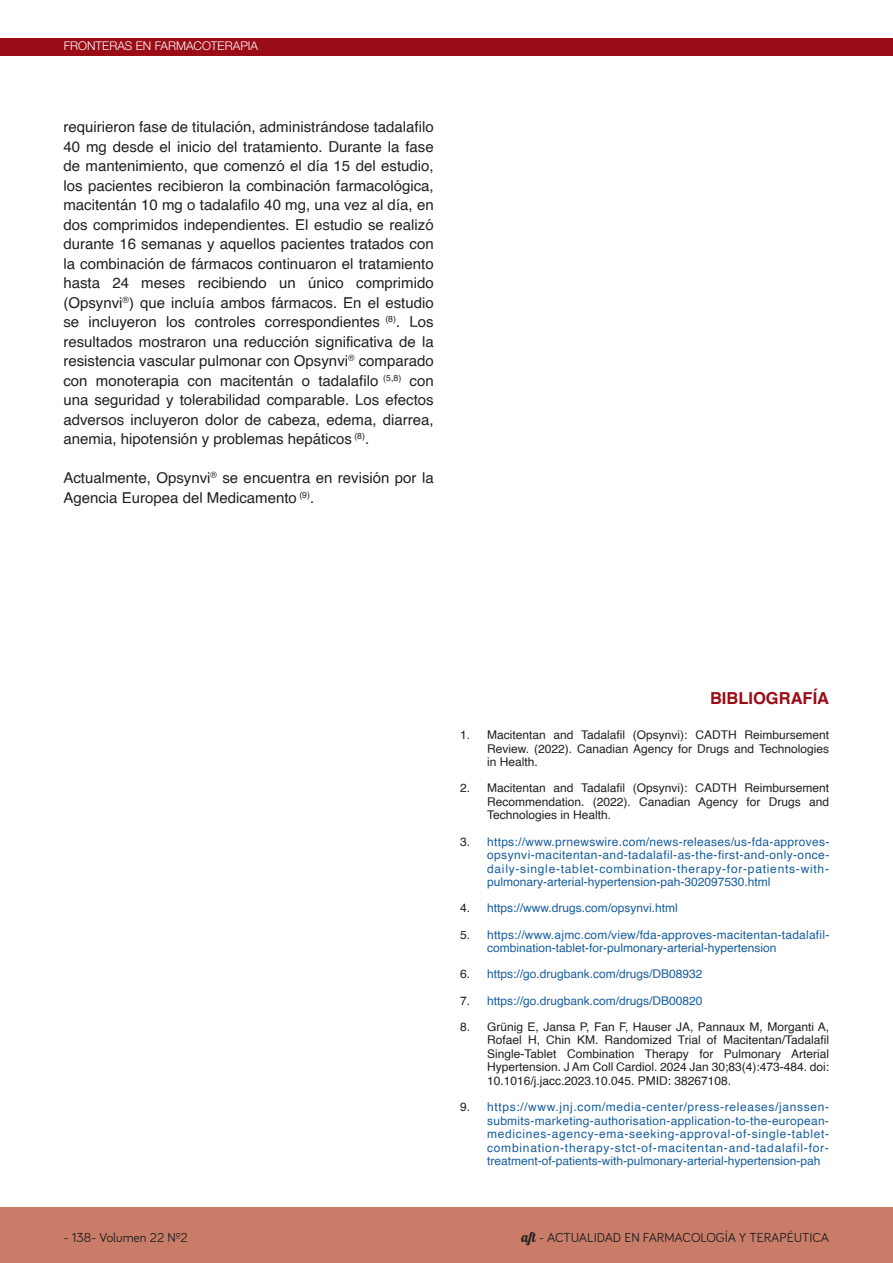
<style>
.page{position:relative;width:893px;height:1263px;background:#fff}
.page>*{position:absolute;margin:0;border:0;box-sizing:border-box;transform-origin:0 0}
.REFERENCIAS_BIBLIOGR{font:700 16.5px "Helvetica";color:#9a0c16}
.PÁRRAFO{font:15px/19.5px "Helvetica";color:#231f20;text-align:justify}
.NUMERACIÓN{font:13.5px "Bariol";color:#231f20}
.t1{font:12px/13.5px "Helvetica";color:#175d9e;text-align:justify}
.t2{font:12px/13.5px "Helvetica";color:#231f20;text-align:justify}
.t3{font:300 12px "Helvetica Neue";color:#fff}
.s1{color:#231f20}
.s2{font-family:"Lobster 1.4"}
</style>
<div class="page">
<div style="left:0;top:1208px;width:893px;height:55px;background:#c97d69"></div>
<div style="left:0;top:38px;width:893px;height:17px;background:#9a0c16"></div>
<p class="t3" style="left:64px;top:38px;width:196px">FRONTERAS EN FARMACOTERAPIA</p>
<p class="PÁRRAFO" style="left:63px;top:117px;width:372px">requirieron fase de titulación, administrándose tadalafilo 40 mg desde el inicio del tratamiento. Durante la fase de mantenimiento, que comenzó el día 15 del estudio, los pacientes recibieron la combinación farmacológica, macitentán 10 mg o tadalafilo 40 mg, una vez al día, en dos comprimidos independientes. El estudio se realizó durante 16 semanas y aquellos pacientes tratados con la combinación de fármacos continuaron el tratamiento hasta 24 meses recibiendo un único comprimido (Opsynvi<sup>®</sup>) que incluía ambos fármacos. En el estudio se incluyeron los controles correspondientes <sup>(8)</sup>. Los resultados mostraron una reducción significativa de la resistencia vascular pulmonar con Opsynvi<sup>®</sup> comparado con monoterapia con macitentán o tadalafilo <sup>(5,8)</sup> con una seguridad y tolerabilidad comparable. Los efectos adversos incluyeron dolor de cabeza, edema, diarrea, anemia, hipotensión y problemas hepáticos <sup>(8)</sup>.</p>
<p class="PÁRRAFO" style="left:63px;top:468px;width:372px">Actualmente, Opsynvi<sup>®</sup> se encuentra en revisión por la<br>Agencia Europea del Medicamento <sup>(9)</sup>.</p>
<p class="REFERENCIAS_BIBLIOGR" style="left:710px;top:685px;width:121px">BIBLIOGRAFÍA</p>
<p class="t2" style="left:487px;top:728px;width:344px;text-indent:-27px">1. Macitentan and Tadalafil (Opsynvi): CADTH Reimbursement Review. (2022). Canadian Agency for Drugs and Technologies in Health.</p>
<p class="t2" style="left:487px;top:782px;width:344px;text-indent:-27px">2. Macitentan and Tadalafil (Opsynvi): CADTH Reimbursement Recommendation. (2022). Canadian Agency for Drugs and Technologies in Health.</p>
<p class="t1" style="left:487px;top:835px;width:344px;text-indent:-27px"><span class="s1">3.</span> https://www.prnewswire.com/news-releases/us-fda-approves&shy;opsynvi-macitentan-and-tadalafil-as-the-first-and-only-once&shy;daily-single-tablet-combination-therapy-for-patients-with&shy;pulmonary-arterial-hypertension-pah-302097530.html</p>
<p class="t1" style="left:460px;top:902px;width:219px"><span class="s1">4.</span> https://www.drugs.com/opsynvi.html</p>
<p class="t1" style="left:487px;top:928px;width:344px;text-indent:-27px"><span class="s1">5.</span> https://www.ajmc.com/view/fda-approves-macitentan-tadalafil&shy;combination-tablet-for-pulmonary-arterial-hypertension</p>
<p class="t1" style="left:460px;top:968px;width:244px"><span class="s1">6.</span> https://go.drugbank.com/drugs/DB08932</p>
<p class="t1" style="left:460px;top:994px;width:244px"><span class="s1">7.</span> https://go.drugbank.com/drugs/DB00820</p>
<p class="t2" style="left:487px;top:1020px;width:344px;text-indent:-27px">8. Grünig E, Jansa P, Fan F, Hauser JA, Pannaux M, Morganti A, Rofael H, Chin KM. Randomized Trial of Macitentan/Tadalafil Single-Tablet Combination Therapy for Pulmonary Arterial Hypertension. J Am Coll Cardiol. 2024 Jan 30;83(4):473-484. doi:<br>10.1016/j.jacc.2023.10.045. PMID: 38267108.</p>
<p class="t1" style="left:487px;top:1100px;width:343px;text-indent:-27px"><span class="s1">9.</span> https://www.jnj.com/media-center/press-releases/janssen&shy;submits-marketing-authorisation-application-to-the-european&shy;medicines-agency-ema-seeking-approval-of-single-tablet&shy;combination-therapy-stct-of-macitentan-and-tadalafil-for&shy;treatment-of-patients-with-pulmonary-arterial-hypertension-pah</p>
<p class="NUMERACIÓN" style="left:64px;top:1230px;width:125px">- 138- Volumen 22 Nº2</p>
<p class="NUMERACIÓN" style="left:522px;top:1230px;width:309px"><span class="s2">aft</span> - ACTUALIDAD EN FARMACOLOGÍA Y TERAPÉUTICA</p>
</div>
